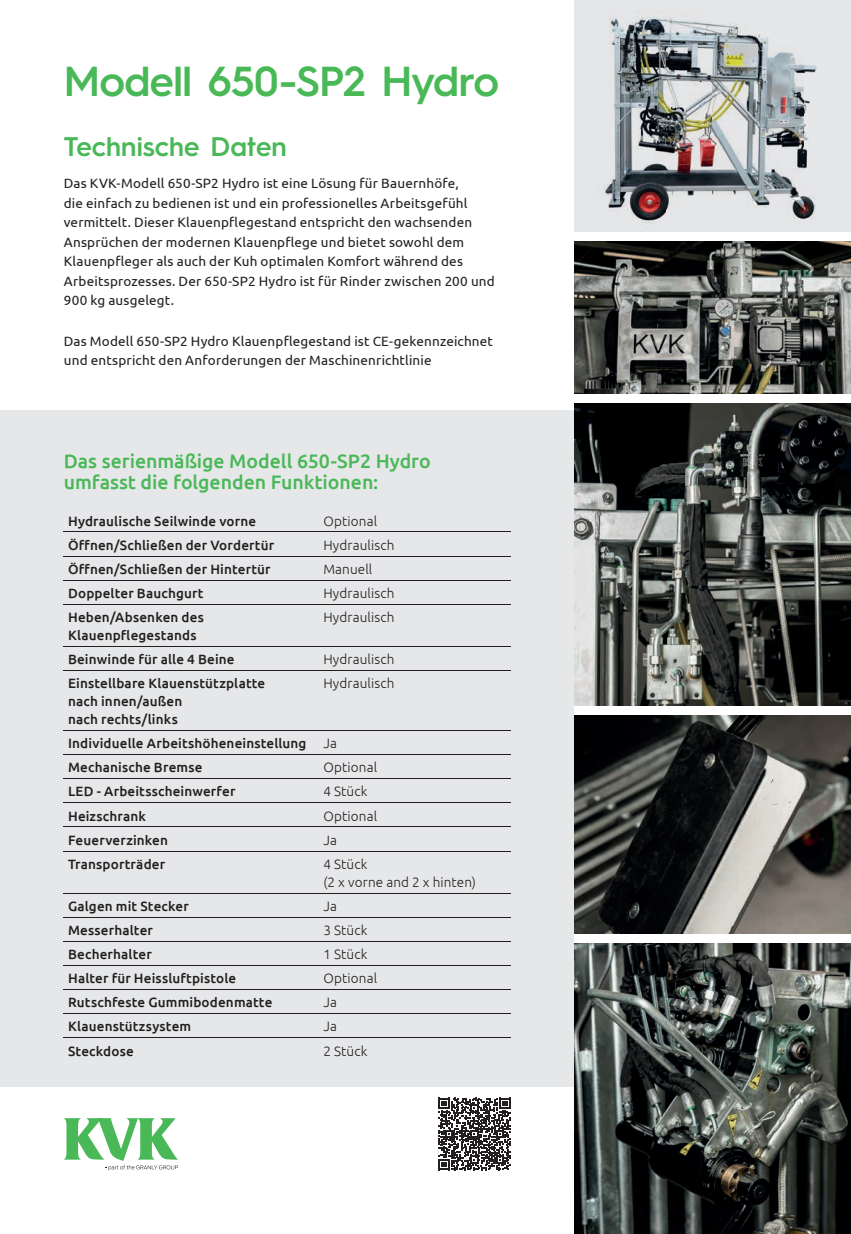
<style>
.page{position:relative;width:851px;height:1234px;background:#fff}
.page>*{position:absolute;margin:0;border:0;box-sizing:border-box;transform-origin:0 0}
.t1{font:600 42px "Hurme Geometric Sans 3";letter-spacing:-.015em;color:#49b857}
.t2{font:600 27px "Hurme Geometric Sans 3";color:#49b857}
.t3{font:500 19.5px/21px "Ubuntu";letter-spacing:-.005em;color:#49b857}
.t4{font:13.5px/19.5px "Ubuntu";letter-spacing:.015em;color:#231f20}
.t5{font:500 13.5px/18px "Ubuntu";letter-spacing:.01em;color:#231f20}
.t6{font:300 13.5px/18px "Ubuntu";letter-spacing:.01em;color:#231f20}
.s1{font-weight:300}
</style>
<div class="page">
<div style="left:0;top:410px;width:574px;height:676px;background:#e6e7e9"></div>
<hr style="left:64px;top:531px;width:255px;height:1px;background:#231f20">
<hr style="left:319px;top:531px;width:191px;height:1px;background:#231f20">
<hr style="left:64px;top:555px;width:255px;height:1px;background:#231f20">
<hr style="left:319px;top:555px;width:191px;height:1px;background:#231f20">
<hr style="left:64px;top:579px;width:255px;height:1px;background:#231f20">
<hr style="left:319px;top:579px;width:191px;height:1px;background:#231f20">
<hr style="left:64px;top:604px;width:255px;height:1px;background:#231f20">
<hr style="left:319px;top:604px;width:191px;height:1px;background:#231f20">
<hr style="left:64px;top:646px;width:255px;height:1px;background:#231f20">
<hr style="left:319px;top:646px;width:191px;height:1px;background:#231f20">
<hr style="left:64px;top:670px;width:255px;height:1px;background:#231f20">
<hr style="left:319px;top:670px;width:191px;height:1px;background:#231f20">
<hr style="left:64px;top:730px;width:255px;height:1px;background:#231f20">
<hr style="left:319px;top:730px;width:191px;height:1px;background:#231f20">
<hr style="left:64px;top:754px;width:255px;height:1px;background:#231f20">
<hr style="left:319px;top:754px;width:191px;height:1px;background:#231f20">
<hr style="left:64px;top:778px;width:255px;height:1px;background:#231f20">
<hr style="left:319px;top:778px;width:191px;height:1px;background:#231f20">
<hr style="left:64px;top:802px;width:255px;height:1px;background:#231f20">
<hr style="left:319px;top:802px;width:191px;height:1px;background:#231f20">
<hr style="left:64px;top:826px;width:255px;height:1px;background:#231f20">
<hr style="left:319px;top:826px;width:191px;height:1px;background:#231f20">
<hr style="left:64px;top:850px;width:255px;height:1px;background:#231f20">
<hr style="left:319px;top:850px;width:191px;height:1px;background:#231f20">
<hr style="left:64px;top:892px;width:255px;height:1px;background:#231f20">
<hr style="left:319px;top:892px;width:191px;height:1px;background:#231f20">
<hr style="left:64px;top:916px;width:255px;height:1px;background:#231f20">
<hr style="left:319px;top:916px;width:191px;height:1px;background:#231f20">
<hr style="left:64px;top:940px;width:255px;height:1px;background:#231f20">
<hr style="left:319px;top:940px;width:191px;height:1px;background:#231f20">
<hr style="left:64px;top:965px;width:255px;height:1px;background:#231f20">
<hr style="left:319px;top:965px;width:191px;height:1px;background:#231f20">
<hr style="left:64px;top:989px;width:255px;height:1px;background:#231f20">
<hr style="left:319px;top:989px;width:191px;height:1px;background:#231f20">
<hr style="left:64px;top:1013px;width:255px;height:1px;background:#231f20">
<hr style="left:319px;top:1013px;width:191px;height:1px;background:#231f20">
<hr style="left:64px;top:1037px;width:255px;height:1px;background:#231f20">
<hr style="left:319px;top:1037px;width:191px;height:1px;background:#231f20">
<img style="left:574px;top:0;width:276px;height:230px">
<img style="left:574px;top:241px;width:276px;height:153px">
<svg style="left:574px;top:403px;width:276px;height:303px;background:#484b48"></svg>
<svg style="left:574px;top:715px;width:276px;height:219px;background:#484845"></svg>
<svg style="left:574px;top:943px;width:276px;height:290px;background:#404542"></svg>
<svg style="left:64px;top:1118px;width:114px;height:51px"></svg>
<svg style="left:438px;top:1097px;width:72px;height:72px"></svg>
<h1 class="t1" style="left:64px;top:52px;width:437px">Modell 650-SP2 Hydro</h1>
<h2 class="t2" style="left:64px;top:127px;width:224px">Technische Daten</h2>
<p class="t4" style="left:64px;top:173px;width:432px">Das KVK-Modell 650-SP2 Hydro ist eine Lösung für Bauernhöfe,<br>die einfach zu bedienen ist und ein professionelles Arbeitsgefühl vermittelt. Dieser Klauenpflegestand entspricht den wachsenden Ansprüchen der modernen Klauenpflege und bietet sowohl dem Klauenpfleger als auch der Kuh optimalen Komfort während des Arbeitsprozesses. Der 650-SP2 Hydro ist für Rinder zwischen 200 und 900 kg ausgelegt.</p>
<p class="t4" style="left:64px;top:331px;width:430px">Das Modell 650-SP2 Hydro Klauenpflegestand ist CE-gekennzeichnet und entspricht den Anforderungen der Maschinenrichtlinie</p>
<h3 class="t3" style="left:64px;top:450px;width:368px">Das serienmäßige Modell 650-SP2 Hydro umfasst die folgenden Funktionen:</h3>
<p class="t5" style="left:68px;top:511px;width:190px">Hydraulische Seilwinde vorne</p>
<p class="t6" style="left:323px;top:511px;width:55px">Optional</p>
<p class="t5" style="left:68px;top:535px;width:207px">Öffnen/Schließen der Vordertür</p>
<p class="t6" style="left:323px;top:535px;width:73px">Hydraulisch</p>
<p class="t5" style="left:68px;top:559px;width:204px">Öffnen/Schließen der Hintertür</p>
<p class="t6" style="left:323px;top:559px;width:50px">Manuell</p>
<p class="t5" style="left:68px;top:583px;width:137px">Doppelter Bauchgurt</p>
<p class="t6" style="left:323px;top:583px;width:73px">Hydraulisch</p>
<p class="t5" style="left:68px;top:607px;width:137px">Heben/Absenken des<br>Klauenpflegestands</p>
<p class="t6" style="left:323px;top:607px;width:73px">Hydraulisch</p>
<p class="t5" style="left:68px;top:649px;width:168px">Beinwinde für alle 4 Beine</p>
<p class="t6" style="left:323px;top:649px;width:73px">Hydraulisch</p>
<p class="t5" style="left:68px;top:673px;width:199px">Einstellbare Klauenstützplatte nach innen/außen<br>nach rechts/links</p>
<p class="t6" style="left:323px;top:673px;width:73px">Hydraulisch</p>
<p class="t5" style="left:68px;top:730px;width:270px;line-height:24.2px">Individuelle Arbeitshöheneinstellung <span class="s1">Ja<br></span>Mechanische Bremse</p>
<p class="t6" style="left:323px;top:758px;width:55px">Optional</p>
<p class="t5" style="left:68px;top:782px;width:169px">LED - Arbeitsscheinwerfer</p>
<p class="t6" style="left:323px;top:782px;width:46px">4 Stück</p>
<p class="t5" style="left:68px;top:806px;width:79px">Heizschrank</p>
<p class="t6" style="left:323px;top:806px;width:55px">Optional</p>
<p class="t5" style="left:68px;top:830px;width:101px">Feuerverzinken</p>
<p class="t6" style="left:323px;top:830px;width:15px">Ja</p>
<p class="t5" style="left:68px;top:854px;width:99px">Transporträder</p>
<p class="t6" style="left:323px;top:854px;width:154px">4 Stück<br>(2 x vorne and 2 x hinten)</p>
<p class="t5" style="left:68px;top:896px;width:122px">Galgen mit Stecker</p>
<p class="t6" style="left:323px;top:896px;width:15px">Ja</p>
<p class="t5" style="left:68px;top:920px;width:86px">Messerhalter</p>
<p class="t6" style="left:323px;top:920px;width:46px">3 Stück</p>
<p class="t5" style="left:68px;top:944px;width:85px">Becherhalter</p>
<p class="t6" style="left:323px;top:944px;width:46px">1 Stück</p>
<p class="t5" style="left:68px;top:968px;width:170px">Halter für Heissluftpistole</p>
<p class="t6" style="left:323px;top:968px;width:55px">Optional</p>
<p class="t5" style="left:68px;top:992px;width:206px">Rutschfeste Gummibodenmatte</p>
<p class="t6" style="left:323px;top:992px;width:15px">Ja</p>
<p class="t5" style="left:68px;top:1016px;width:125px">Klauenstützsystem</p>
<p class="t6" style="left:323px;top:1016px;width:15px">Ja</p>
<p class="t5" style="left:68px;top:1040px;width:67px">Steckdose</p>
<p class="t6" style="left:323px;top:1041px;width:46px">2 Stück</p>
</div>
